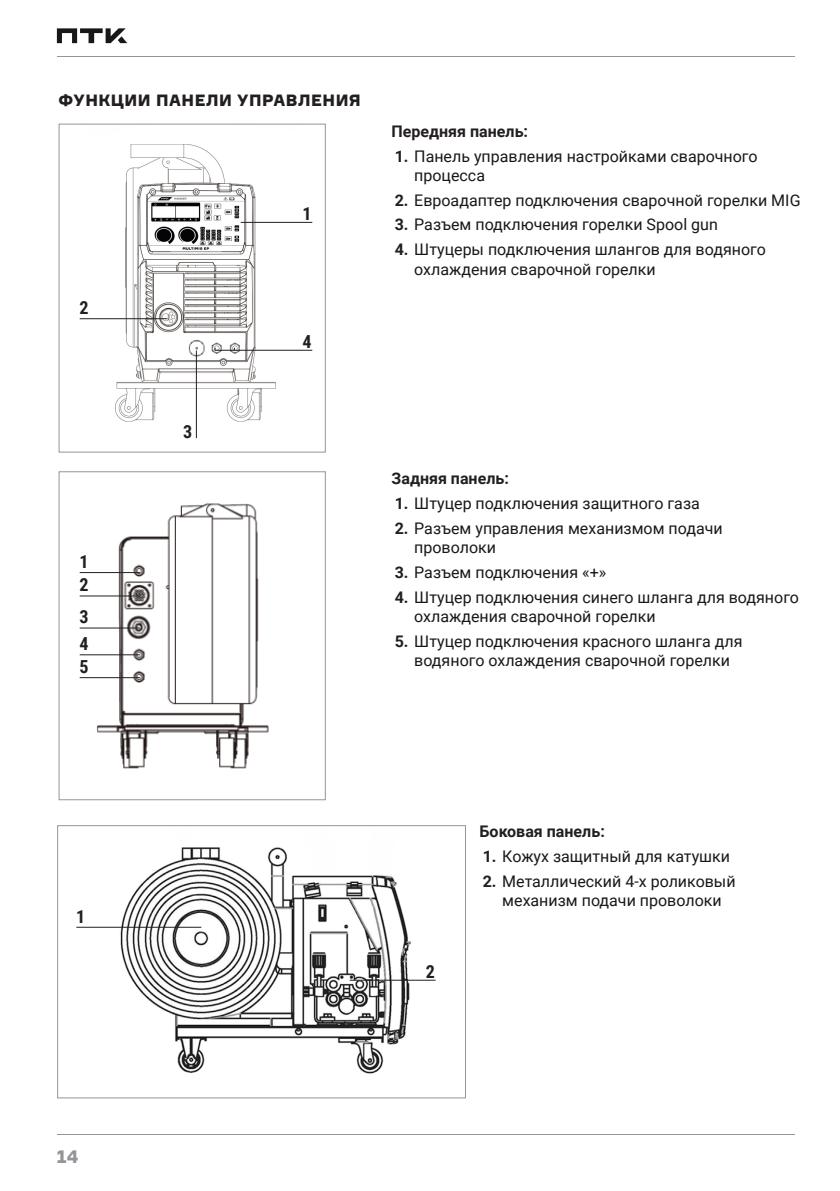
<style>
.page{position:relative;width:840px;height:1191px;background:#fff}
.page>*{position:absolute;margin:0;border:0;box-sizing:border-box;transform-origin:0 0}
.t1{font:700 18px "Roboto Condensed";color:#231f20}
.t2{font:900 18px "Formular";color:#939598}
.t3{font:16px/19.2px "Roboto";color:#1a1717}
.t4{font:700 16px "Roboto";color:#231f20}
.Подзаголовок_ЛЕВЫЙ{font:900 16px "Formular";letter-spacing:.03em;color:#231f20}
.s1{font-weight:700;color:#231f20}
</style>
<div class="page">
<hr style="left:57px;top:56px;width:737px;height:1px;background:#939598">
<hr style="left:57px;top:1134px;width:737px;height:1px;background:#939598">
<svg style="left:57px;top:28px;width:70px;height:15px"></svg>
<img style="left:85px;top:144px;width:214px;height:295px">
<div style="left:59px;top:124px;width:266px;height:328px;border:1px solid #939598"></div>
<div style="left:59px;top:471px;width:266px;height:329px;border:1px solid #939598"></div>
<img style="left:96px;top:847px;width:340px;height:227px">
<img style="left:85px;top:503px;width:184px;height:266px">
<hr style="left:80px;top:318px;width:87px;height:1px;background:#231f20">
<hr style="left:80px;top:572px;width:60px;height:1px;background:#231f20">
<hr style="left:80px;top:595px;width:60px;height:1px;background:#231f20">
<hr style="left:80px;top:627px;width:60px;height:1px;background:#231f20">
<hr style="left:80px;top:654px;width:60px;height:1px;background:#231f20">
<hr style="left:80px;top:677px;width:60px;height:1px;background:#231f20">
<hr style="left:196px;top:350px;width:1px;height:88px;background:#231f20">
<hr style="left:76px;top:927px;width:125px;height:1px;background:#231f20">
<hr style="left:240px;top:222px;width:72px;height:1px;background:#231f20">
<hr style="left:215px;top:350px;width:97px;height:1px;background:#231f20">
<hr style="left:349px;top:980px;width:86px;height:1px;background:#231f20">
<div style="left:57px;top:825px;width:408px;height:273px;border:1px solid #939598"></div>
<p class="Подзаголовок_ЛЕВЫЙ" style="left:59px;top:90px;width:303px">ФУНКЦИИ ПАНЕЛИ УПРАВЛЕНИЯ</p>
<p class="t1" style="left:79px;top:295px;width:11px">2</p>
<p class="t1" style="left:79px;top:549px;width:11px">1</p>
<p class="t1" style="left:79px;top:572px;width:11px">2</p>
<p class="t1" style="left:79px;top:604px;width:11px">3</p>
<p class="t1" style="left:79px;top:631px;width:11px">4</p>
<p class="t1" style="left:79px;top:654px;width:11px">5</p>
<p class="t1" style="left:183px;top:419px;width:11px">3</p>
<p class="t1" style="left:302px;top:201px;width:11px">1</p>
<p class="t1" style="left:302px;top:329px;width:11px">4</p>
<p class="t4" style="left:391px;top:120px;width:138px">Передняя панель:</p>
<p class="t3" style="left:414px;top:146px;width:345px;text-indent:-19px"><span class="s1">1.</span> Панель управления настройками сварочного процесса</p>
<p class="t3" style="left:394px;top:190px;width:407px"><span class="s1">2.</span> Евроадаптер подключения сварочной горелки MIG</p>
<p class="t3" style="left:394px;top:215px;width:324px"><span class="s1">3.</span> Разъем подключения горелки Spool gun</p>
<p class="t3" style="left:414px;top:239px;width:353px;text-indent:-19px"><span class="s1">4.</span> Штуцеры подключения шлангов для водяного охлаждения сварочной горелки</p>
<p class="t4" style="left:391px;top:467px;width:119px">Задняя панель:</p>
<p class="t3" style="left:394px;top:493px;width:306px"><span class="s1">1.</span> Штуцер подключения защитного газа</p>
<p class="t3" style="left:414px;top:518px;width:310px;text-indent:-19px"><span class="s1">2.</span> Разъем управления механизмом подачи проволоки</p>
<p class="t3" style="left:394px;top:562px;width:213px"><span class="s1">3.</span> Разъем подключения «+»</p>
<p class="t3" style="left:414px;top:587px;width:386px;text-indent:-19px"><span class="s1">4.</span> Штуцер подключения синего шланга для водяного охлаждения сварочной горелки</p>
<p class="t3" style="left:394px;top:631px;width:349px;text-align:center"><span class="s1">5.</span> Штуцер подключения красного шланга для водяного охлаждения сварочной горелки</p>
<p class="t1" style="left:76px;top:903px;width:11px">1</p>
<p class="t1" style="left:425px;top:958px;width:11px">2</p>
<p class="t4" style="left:479px;top:820px;width:127px">Боковая панель:</p>
<p class="t3" style="left:482px;top:846px;width:249px"><span class="s1">1.</span> Кожух защитный для катушки</p>
<p class="t3" style="left:482px;top:871px;width:254px;text-align:center"><span class="s1">2.</span> Металлический 4-х роликовый механизм подачи проволоки</p>
<p class="t2" style="left:57px;top:1145px;width:23px">14</p>
</div>
